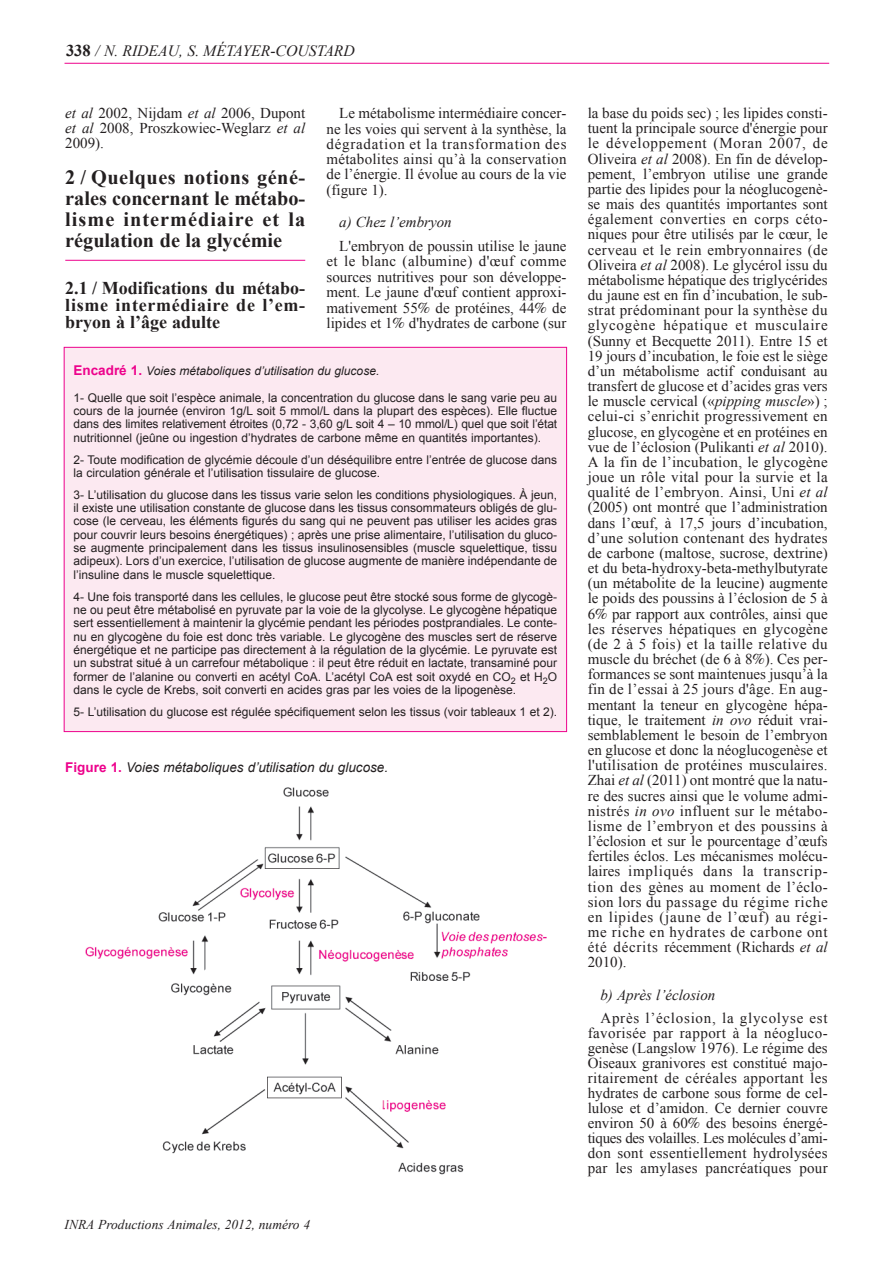
<style>
.page{position:relative;width:893px;height:1263px;background:#fff}
.page>*{position:absolute;margin:0;border:0;box-sizing:border-box;transform-origin:0 0}
.t1{font:700 20.25px/21px "Times New Roman";color:#231f20;text-align:justify}
.t2{font:700 18px/17.2px "Times New Roman";color:#231f20;text-align:justify}
.t3{font:italic 15.75px "Times New Roman";color:#231f20}
.t4{font:15px/15.1px "Times New Roman";color:#231f20;text-align:justify}
.t5{font:15px/23.5px "Times New Roman";letter-spacing:.05em;color:#231f20}
.t6{font:italic 13.5px "Arial";color:#231f20}
.t7{font:italic 13.5px "Times New Roman";color:#231f20}
.t8{font:12px/13.4px "Arial";color:#231f20;text-align:justify}
.t9{font:italic 12px "Arial";color:#231f20}
.s1{font-weight:700;font-style:normal;font-size:16.5px}
.s2{font-style:italic}
.s3{font-family:"Century Schoolbook BT";font-style:italic}
.s4{font-weight:700;font-style:normal;font-size:13.5px;color:#ed028c}
.s5{font-weight:700;font-style:normal;color:#ed028c}
</style>
<div class="page">
<hr style="left:65px;top:260px;width:240px;height:1px;background:#ed028c">
<hr style="left:65px;top:63px;width:764px;height:1px;background:#ed028c">
<img style="left:86px;top:787px;width:461px;height:388px">
<div style="left:65px;top:348px;width:501px;height:383px;background:#fce9f1"></div>
<p class="t3" style="left:66px;top:42px;width:290px"><span class="s1">338</span> / N. RIDEAU, S. MÉTAYER-COUSTARD</p>
<p class="t4" style="left:65px;top:106px;width:241px"><span class="s2">et al</span> 2002, Nijdam <span class="s2">et al</span> 2006, Dupont <span class="s2">et al</span> 2008, Proszkowiec-Weglarz <span class="s2">et al </span>2009).</p>
<p class="t1" style="left:65px;top:167px;width:241px">2 / Quelques notions géné&shy;rales concernant le métabo&shy;lisme intermédiaire et la régulation de la glycémie</p>
<p class="t2" style="left:65px;top:279px;width:241px">2.1 / Modifications du métabo&shy;lisme intermédiaire de l’em&shy;bryon à l’âge adulte</p>
<p class="t4" style="left:326px;top:105px;width:241px;text-indent:13px">Le métabolisme intermédiaire concer&shy;ne les voies qui servent à la synthèse, la dégradation et la transformation des métabolites ainsi qu’à la conservation de l’énergie. Il évolue au cours de la vie (figure 1).</p>
<p class="t4" style="left:339px;top:210px;width:229px;line-height:24px"><span class="s2">a) Chez l’embryon<br></span>L'embryon de poussin utilise le jaune</p>
<p class="t4" style="left:326px;top:254px;width:241px">et le blanc (albumine) d'œuf comme sources nutritives pour son développe&shy;ment. Le jaune d'œuf contient approxi&shy;mativement 55<span class="s3">%</span> de protéines, 44<span class="s3">%</span> de lipides et 1<span class="s3">%</span> d'hydrates de carbone (sur</p>
<p class="t9" style="left:74px;top:364px;width:307px"><span class="s4">Encadré 1.</span> Voies métaboliques d’utilisation du glucose.</p>
<p class="t8" style="left:74px;top:391px;width:485px">1- Quelle que soit l’espèce animale, la concentration du glucose dans le sang varie peu au cours de la journée (environ 1g/L soit 5 mmol/L dans la plupart des espèces). Elle fluctue dans des limites relativement étroites (0,72 - 3,60 g/L soit 4 – 10 mmol/L) quel que soit l’état nutritionnel (jeûne ou ingestion d’hydrates de carbone même en quantités importantes).</p>
<p class="t8" style="left:74px;top:453px;width:485px">2- Toute modification de glycémie découle d’un déséquilibre entre l’entrée de glucose dans la circulation générale et l’utilisation tissulaire de glucose.</p>
<p class="t8" style="left:74px;top:488px;width:485px">3- L’utilisation du glucose dans les tissus varie selon les conditions physiologiques. À jeun, il existe une utilisation constante de glucose dans les tissus consommateurs obligés de glu&shy;cose (le cerveau, les éléments figurés du sang qui ne peuvent pas utiliser les acides gras pour couvrir leurs besoins énergétiques) ; après une prise alimentaire, l’utilisation du gluco&shy;se augmente principalement dans les tissus insulinosensibles (muscle squelettique, tissu adipeux). Lors d’un exercice, l’utilisation de glucose augmente de manière indépendante de l’insuline dans le muscle squelettique.</p>
<p class="t8" style="left:74px;top:590px;width:485px">4- Une fois transporté dans les cellules, le glucose peut être stocké sous forme de glycogè&shy;ne ou peut être métabolisé en pyruvate par la voie de la glycolyse. Le glycogène hépatique sert essentiellement à maintenir la glycémie pendant les périodes postprandiales. Le conte&shy;nu en glycogène du foie est donc très variable. Le glycogène des muscles sert de réserve énergétique et ne participe pas directement à la régulation de la glycémie. Le pyruvate est un substrat situé à un carrefour métabolique : il peut être réduit en lactate, transaminé pour former de l’alanine ou converti en acétyl CoA. L’acétyl CoA est soit oxydé en CO<sub>2</sub> et H<sub>2</sub>O dans le cycle de Krebs, soit converti en acides gras par les voies de la lipogenèse.</p>
<p class="t8" style="left:74px;top:705px;width:485px">5- L’utilisation du glucose est régulée spécifiquement selon les tissus (voir tableaux 1 et 2).</p>
<p class="t6" style="left:65px;top:759px;width:324px"><span class="s5">Figure 1.</span> Voies métaboliques d’utilisation du glucose.</p>
<p class="t7" style="left:65px;top:1217px;width:247px">INRA Productions Animales, 2012, numéro 4</p>
<p class="t4" style="left:588px;top:105px;width:242px">la base du poids sec) ; les lipides consti&shy;tuent la principale source d'énergie pour le développement (Moran 2007, de Oliveira <span class="s2">et al</span> 2008). En fin de dévelop&shy;pement, l’embryon utilise une grande partie des lipides pour la néoglucogenè&shy;se mais des quantités importantes sont également converties en corps céto&shy;niques pour être utilisés par le cœur, le cerveau et le rein embryonnaires (de Oliveira <span class="s2">et al</span> 2008). Le glycérol issu du métabolisme hépatique des triglycérides du jaune est en fin d’incubation, le sub&shy;strat prédominant pour la synthèse du glycogène hépatique et musculaire (Sunny et Becquette 2011). Entre 15 et 19 jours d’incubation, le foie est le siège d’un métabolisme actif conduisant au transfert de glucose et d’acides gras vers le muscle cervical («<span class="s2">pipping muscle</span>») ; celui-ci s’enrichit progressivement en glucose, en glycogène et en protéines en vue de l’éclosion (Pulikanti <span class="s2">et al</span> 2010).<br>A la fin de l’incubation, le glycogène joue un rôle vital pour la survie et la qualité de l’embryon. Ainsi, Uni <span class="s2">et al </span>(2005) ont montré que l’administration dans l’œuf, à 17,5 jours d’incubation, d’une solution contenant des hydrates de carbone (maltose, sucrose, dextrine) et du beta-hydroxy-beta-methylbutyrate (un métabolite de la leucine) augmente le poids des poussins à l’éclosion de 5 à 6<span class="s3">%</span> par rapport aux contrôles, ainsi que les réserves hépatiques en glycogène (de 2 à 5 fois) et la taille relative du muscle du bréchet (de 6 à 8<span class="s3">%</span>). Ces per&shy;formances se sont maintenues jusqu’à la fin de l’essai à 25 jours d'âge. En aug&shy;mentant la teneur en glycogène hépa&shy;tique, le traitement <span class="s2">in ovo</span> réduit vrai&shy;semblablement le besoin de l’embryon en glucose et donc la néoglucogenèse et l'utilisation de protéines musculaires.<br>Zhai <span class="s2">et al</span> (2011) ont montré que la natu&shy;re des sucres ainsi que le volume admi&shy;nistrés <span class="s2">in ovo</span> influent sur le métabo&shy;lisme de l’embryon et des poussins à l’éclosion et sur le pourcentage d’œufs fertiles éclos. Les mécanismes molécu&shy;laires impliqués dans la transcrip&shy;tion des gènes au moment de l’éclo&shy;sion lors du passage du régime riche en lipides (jaune de l’œuf) au régi&shy;me riche en hydrates de carbone ont été décrits récemment (Richards <span class="s2">et al </span>2010).</p>
<p class="t5" style="left:600px;top:983px;width:229px"><span class="s2">b) Après l’éclosion<br></span>Après l’éclosion, la glycolyse est</p>
<p class="t4" style="left:588px;top:1025px;width:241px">favorisée par rapport à la néogluco&shy;genèse (Langslow 1976). Le régime des Oiseaux granivores est constitué majo&shy;ritairement de céréales apportant les hydrates de carbone sous forme de cel&shy;lulose et d’amidon. Ce dernier couvre environ 50 à 60<span class="s3">%</span> des besoins énergé&shy;tiques des volailles. Les molécules d’ami&shy;don sont essentiellement hydrolysées par les amylases pancréatiques pour</p>
</div>
